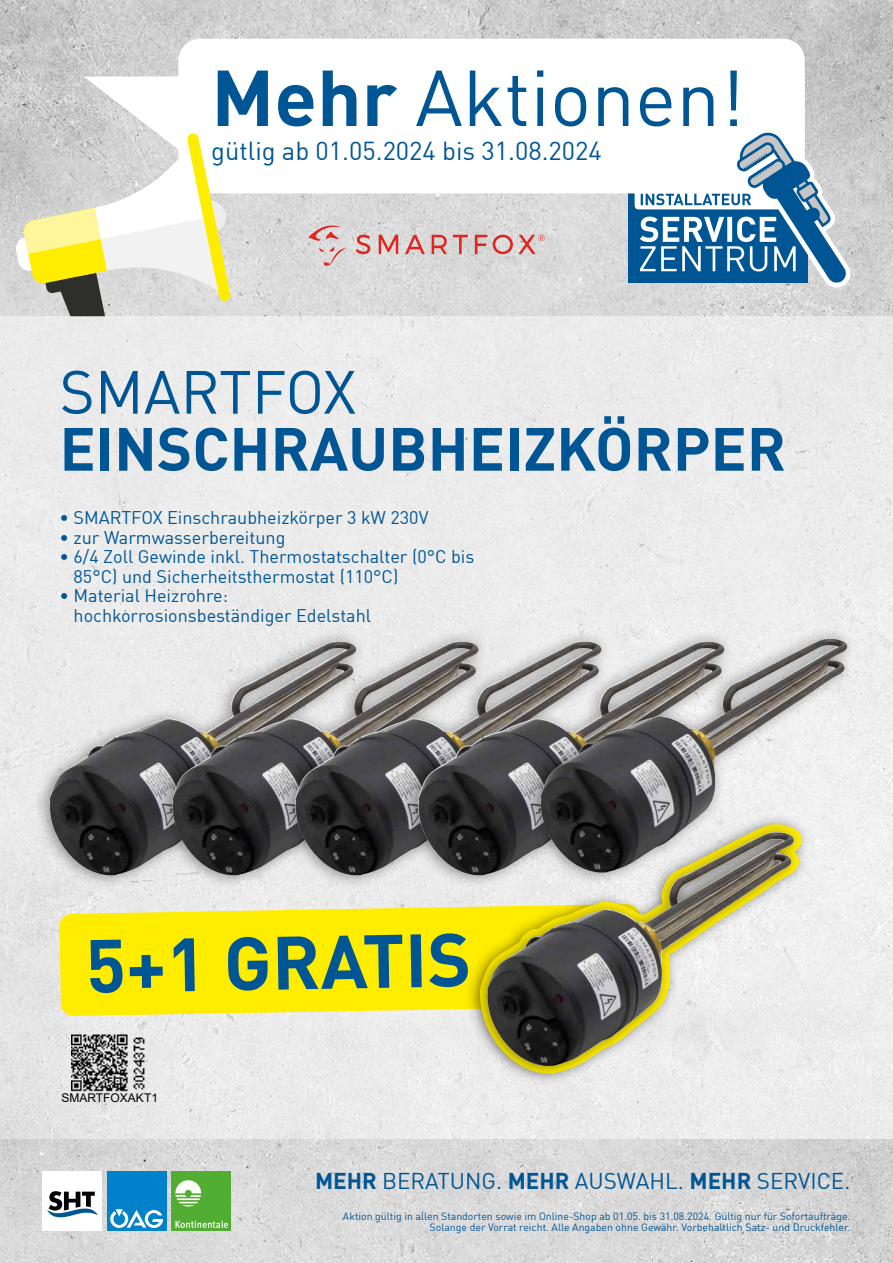
<style>
.page{position:relative;width:893px;height:1263px;background:#fff}
.page>*{position:absolute;margin:0;border:0;box-sizing:border-box;transform-origin:0 0}
.t1{font:77.85px "DIN Offc Pro";color:#005694}
.t2{font:700 74.1px "DIN Offc Pro";color:#005694}
.t3{font:700 60px "DIN Offc Pro";color:#005694}
.t4{font:60px "DIN Offc Pro";color:#005694}
.t5{font:25.5px "DIN Offc Pro";color:#005694}
.t6{font:22.35px "DIN Offc Pro";color:#005694}
.t7{font:18px/19.5px "DIN Offc Pro";color:#005694}
.t8{font:12px "Arial";color:#000}
.t9{font:10.5px/10.5px "DIN Offc Pro";color:#005694;text-align:right}
.s1{font-weight:700}
</style>
<div class="page">
<img style="left:0;top:0;width:893px;height:316px">
<div style="left:0;top:316px;width:893px;height:827px;background:#ececec"></div>
<img style="left:0;top:1140px;width:893px;height:123px">
<div style="left:107px;top:1171px;width:59px;height:60px;background:#0081c9"></div>
<svg style="left:110px;top:1209px;width:53px;height:19px"></svg>
<div style="left:43px;top:1171px;width:59px;height:60px;background:#fff"></div>
<svg style="left:47px;top:1191px;width:51px;height:26px"></svg>
<div style="left:172px;top:1171px;width:59px;height:60px;background:#52ae32"></div>
<svg style="left:175px;top:1220px;width:53px;height:8px"></svg>
<svg style="left:175px;top:1180px;width:26px;height:26px"></svg>
<div style="left:628px;top:187px;width:179px;height:96px;background:#005694"></div>
<div style="left:178px;top:39px;width:627px;height:154px;background:#fff;border-radius:22px"></div>
<svg style="left:635px;top:125px;width:215px;height:163px"></svg>
<svg style="left:15px;top:76px;width:216px;height:240px"></svg>
<img style="left:72px;top:1030px;width:76px;height:64px">
<svg style="left:59px;top:904px;width:405px;height:112px;background:#fdec15"></svg>
<svg style="left:308px;top:225px;width:33px;height:16px"></svg>
<svg style="left:319px;top:247px;width:27px;height:19px"></svg>
<svg style="left:356px;top:235px;width:14px;height:19px"></svg>
<svg style="left:379px;top:235px;width:19px;height:19px"></svg>
<svg style="left:405px;top:235px;width:20px;height:19px"></svg>
<svg style="left:432px;top:235px;width:15px;height:19px"></svg>
<svg style="left:453px;top:235px;width:15px;height:19px"></svg>
<svg style="left:475px;top:235px;width:12px;height:19px"></svg>
<svg style="left:493px;top:235px;width:52px;height:19px"></svg>
<div style="left:33px;top:629px;width:333px;height:260px;background:#000;opacity:.4"></div>
<img style="left:48px;top:641px;width:108px;height:234px">
<div style="left:156px;top:629px;width:332px;height:260px;background:#000;opacity:.4"></div>
<img style="left:171px;top:641px;width:108px;height:234px">
<div style="left:279px;top:629px;width:332px;height:260px;background:#000;opacity:.4"></div>
<img style="left:294px;top:641px;width:108px;height:234px">
<div style="left:402px;top:629px;width:332px;height:260px;background:#000;opacity:.4"></div>
<img style="left:417px;top:641px;width:108px;height:234px">
<div style="left:525px;top:626px;width:332px;height:260px;background:#000;opacity:.4"></div>
<img style="left:540px;top:638px;width:313px;height:234px">
<div style="left:464px;top:812px;width:348px;height:275px;background:#000;opacity:.4"></div>
<div style="left:471px;top:820px;width:333px;height:260px;background:#000;opacity:.4"></div>
<h1 class="t1" style="left:211px;top:37px;width:535px"><span class="s1">Mehr</span> Aktionen!</h1>
<h3 class="t5" style="left:211px;top:131px;width:392px">gütlig ab 01.05.2024 bis 31.08.2024</h3>
<h3 class="t4" style="left:60px;top:345px;width:298px">SMARTFOX</h3>
<h3 class="t3" style="left:60px;top:399px;width:728px">EINSCHRAUBHEIZKÖRPER</h3>
<p class="t7" style="left:60px;top:506px;width:370px">• SMARTFOX Einschraubheizkörper 3 kW 230V</p>
<p class="t7" style="left:60px;top:525px;width:227px">• zur Warmwasserbereitung</p>
<p class="t7" style="left:74px;top:545px;width:402px;text-indent:-14px">• 6/4 Zoll Gewinde inkl. Thermostatschalter (0°C bis<br>85°C) und Sicherheitsthermostat (110°C)</p>
<p class="t7" style="left:74px;top:584px;width:299px;text-indent:-14px">• Material Heizrohre: hochkorrosionsbeständiger Edelstahl</p>
<h2 class="t2" style="left:85px;top:904px;width:387px;rotate:-1deg">5+1 GRATIS</h2>
<p class="t8" style="left:62px;top:1090px;width:98px">SMARTFOXAKT1</p>
<p class="t6" style="left:315px;top:1163px;width:537px"><span class="s1">MEHR</span> BERATUNG. <span class="s1">MEHR</span> AUSWAHL. <span class="s1">MEHR</span> SERVICE.</p>
<p class="t9" style="left:343px;top:1210px;width:509px">Aktion gültig in allen Standorten sowie im Online-Shop ab 01.05. bis 31.08.2024. Gültig nur für Sofortaufträge.<br>Solange der Vorrat reicht. Alle Angaben ohne Gewähr. Vorbehaltlich Satz- und Druckfehler.</p>
</div>
